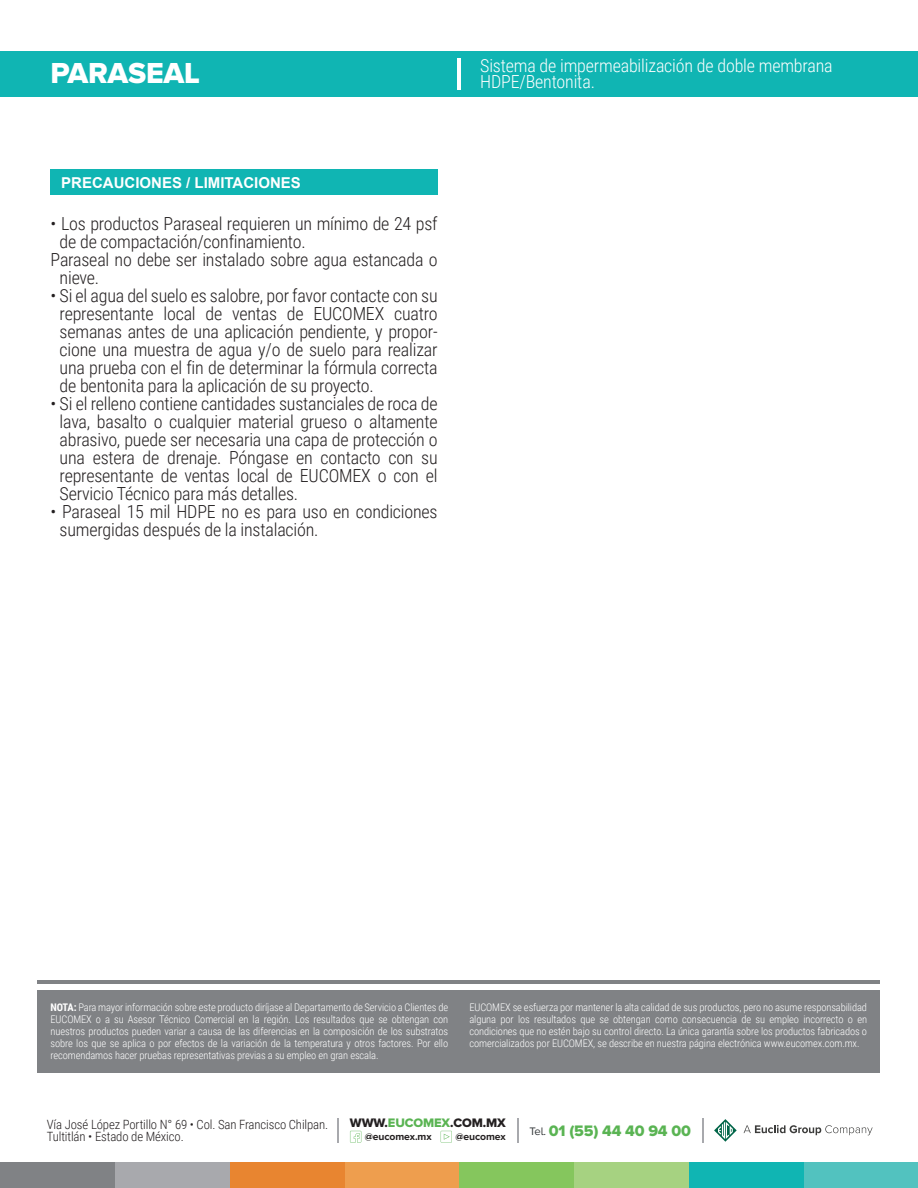
<style>
.page{position:relative;width:918px;height:1188px;background:#fff}
.page>*{position:absolute;margin:0;border:0;box-sizing:border-box;transform-origin:0 0}
.t1{font:30px "Proxima Nova A Extrabld";letter-spacing:-.01em;color:#fff}
.t2{font:300 18px/18px "Roboto Condensed";letter-spacing:-.01em;color:#231f20;text-align:justify}
.t3{font:300 18px/16.5px "Roboto Condensed";letter-spacing:-.01em;color:#fff}
.t4{font:15.75px "Proxima Nova A Extrabld";letter-spacing:-.01em;color:#5ab453}
.t5{font:700 15px "Arial";color:#fff}
.t6{font:300 12.75px/12.8px "Roboto Condensed";letter-spacing:-.01em;color:#231f20}
.t7{font:12.75px "Proxima Nova A Extrabld";letter-spacing:-.01em;color:#231f20}
.t8{font:300 10.5px/12px "Roboto Condensed";letter-spacing:-.01em;color:#fff;text-align:justify}
.t9{font:700 10.35px "Proxima Nova A";letter-spacing:-.01em;color:#231f20}
.s1{font-weight:700}
.s2{color:#5ab453}
.s3{font-family:"Proxima Nova A";font-size:11.25px;color:#333739}
</style>
<div class="page">
<div style="left:37px;top:990px;width:843px;height:82px;background:#808285"></div>
<hr style="left:37px;top:980px;width:843px;height:3px;background:#808285">
<div style="left:804px;top:1162px;width:114px;height:26px;background:#52c2bf"></div>
<div style="left:689px;top:1162px;width:115px;height:26px;background:#10b5b3"></div>
<div style="left:574px;top:1162px;width:115px;height:26px;background:#a6d281"></div>
<div style="left:459px;top:1162px;width:115px;height:26px;background:#85c65d"></div>
<div style="left:345px;top:1162px;width:114px;height:26px;background:#ee9e4e"></div>
<div style="left:230px;top:1162px;width:115px;height:26px;background:#e88530"></div>
<div style="left:115px;top:1162px;width:115px;height:26px;background:#a8a9ad"></div>
<div style="left:0;top:1162px;width:115px;height:26px;background:#808285"></div>
<svg style="left:714px;top:1119px;width:23px;height:23px"></svg>
<svg style="left:744px;top:1125px;width:129px;height:10px"></svg>
<svg style="left:441px;top:1131px;width:11px;height:12px"></svg>
<svg style="left:350px;top:1131px;width:11px;height:12px"></svg>
<svg style="left:702px;top:1118px;width:1px;height:25px"></svg>
<svg style="left:517px;top:1118px;width:1px;height:25px"></svg>
<hr style="left:337px;top:1118px;width:2px;height:25px;background:#a8a9ad">
<div style="left:0;top:51px;width:918px;height:45px;background:#10b5b3"></div>
<hr style="left:457px;top:58px;width:4px;height:31px;background:#fff">
<div style="left:51px;top:170px;width:387px;height:25px;background:#10b5b3"></div>
<h1 class="t1" style="left:51px;top:56px;width:151px">PARASEAL</h1>
<p class="t3" style="left:480px;top:56px;width:354px">Sistema de impermeabilización de doble membrana<br>HDPE/Bentonita.</p>
<p class="t5" style="left:61px;top:172px;width:241px">PRECAUCIONES / LIMITACIONES</p>
<p class="t2" style="left:51px;top:214px;width:389px">• Los productos Paraseal requieren un mínimo de 24 psf</p>
<p class="t2" style="left:60px;top:232px;width:248px">de de compactación/confinamiento.</p>
<p class="t2" style="left:51px;top:250px;width:389px">Paraseal no debe ser instalado sobre agua estancada o</p>
<p class="t2" style="left:60px;top:268px;width:41px">nieve.</p>
<p class="t2" style="left:60px;top:286px;width:380px;text-indent:-9px">• Si el agua del suelo es salobre, por favor contacte con su representante local de ventas de EUCOMEX cuatro semanas antes de una aplicación pendiente, y propor&shy;cione una muestra de agua y/o de suelo para realizar una prueba con el fin de determinar la fórmula correcta de bentonita para la aplicación de su proyecto.</p>
<p class="t2" style="left:60px;top:394px;width:380px;text-indent:-9px">• Si el relleno contiene cantidades sustanciales de roca de lava, basalto o cualquier material grueso o altamente abrasivo, puede ser necesaria una capa de protección o una estera de drenaje. Póngase en contacto con su representante de ventas local de EUCOMEX o con el Servicio Técnico para más detalles.</p>
<p class="t2" style="left:60px;top:502px;width:380px;text-indent:-9px">• Paraseal 15 mil HDPE no es para uso en condiciones sumergidas después de la instalación.</p>
<p class="t8" style="left:51px;top:1001px;width:399px"><span class="s1">NOTA:</span> Para mayor información sobre este producto diríjase al Departamento de Servicio a Clientes de EUCOMEX o a su Asesor Técnico Comercial en la región. Los resultados que se obtengan con nuestros productos pueden variar a causa de las diferencias en la composición de los substratos sobre los que se aplica o por efectos de la variación de la temperatura y otros factores. Por ello recomendamos hacer pruebas representativas previas a su empleo en gran escala.</p>
<p class="t8" style="left:469px;top:1001px;width:399px">EUCOMEX se esfuerza por mantener la alta calidad de sus productos, pero no asume responsabilidad alguna por los resultados que se obtengan como consecuencia de su empleo incorrecto o en condiciones que no estén bajo su control directo. La única garantía sobre los productos fabricados o comercializados por EUCOMEX, se describe en nuestra página electrónica www.eucomex.com.mx.</p>
<p class="t7" style="left:350px;top:1115px;width:157px">WWW.<span class="s2">EUCOMEX</span>.COM.MX</p>
<p class="t9" style="left:365px;top:1131px;width:68px">@eucomex.mx</p>
<p class="t9" style="left:456px;top:1131px;width:52px">@eucomex</p>
<p class="t6" style="left:47px;top:1117px;width:283px">Vía José López Portillo N° 69 • Col. San Francisco Chilpan.<br>Tultitlán • Estado de México.</p>
<p class="t4" style="left:529px;top:1121px;width:163px"><span class="s3">Tel.</span> 01 (55) 44 40 94 00</p>
</div>
